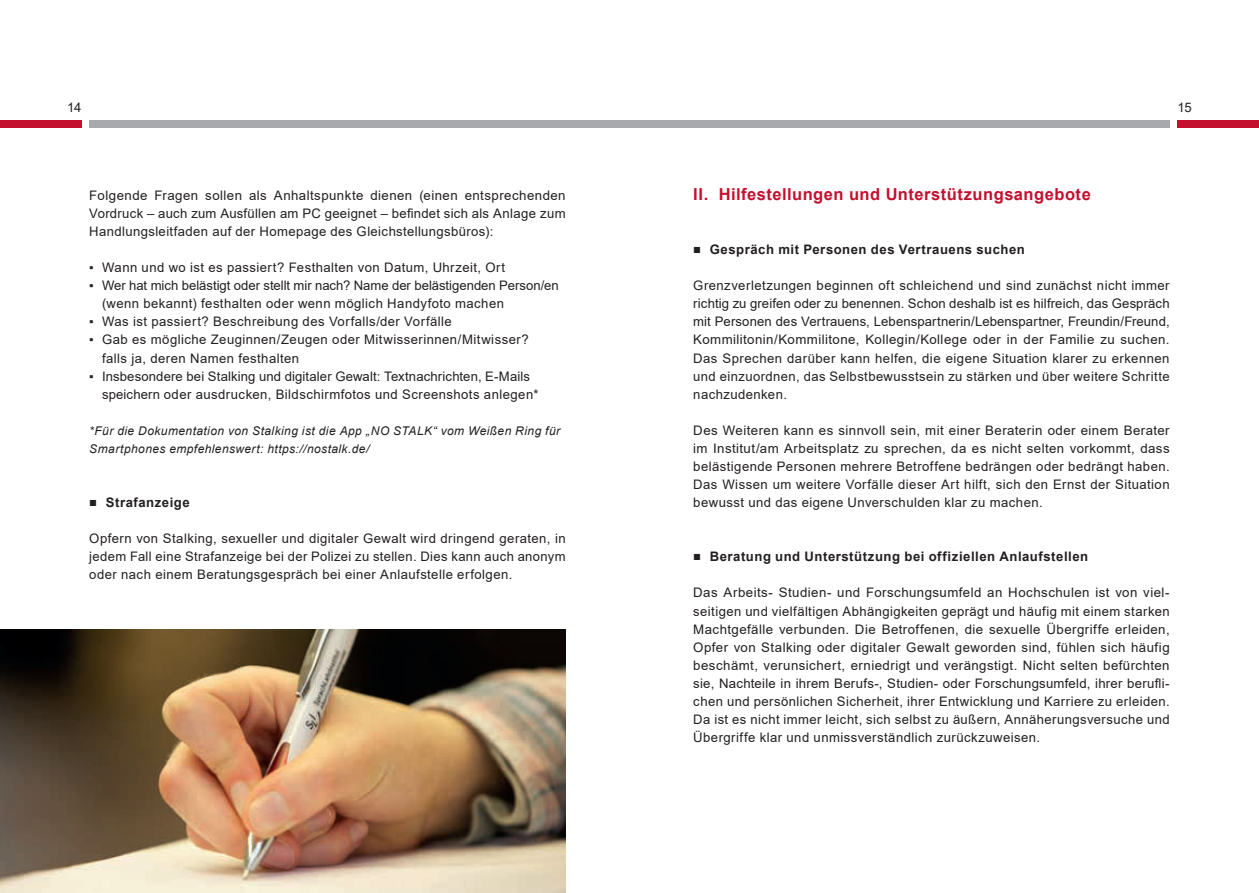
<style>
.page{position:relative;width:1259px;height:893px;background:#fff}
.page>*{position:absolute;margin:0;border:0;box-sizing:border-box;transform-origin:0 0}
.t1{font:700 16.5px "Arial";letter-spacing:.03em;color:#c3102e}
.t2{font:13.2px/18px "Arial";letter-spacing:.03em;color:#231f20;text-align:justify}
.t3{font:13.2px/18px "Arial";letter-spacing:.005em;color:#231f20}
.t4{font:700 13.2px "Arial";letter-spacing:.04em;color:#231f20}
.t5{font:italic 12px/18px "Arial";letter-spacing:.035em;color:#231f20}
</style>
<div class="page">
<div style="left:1177px;top:120px;width:82px;height:8px;background:#c3102e"></div>
<div style="left:0;top:120px;width:82px;height:8px;background:#c3102e"></div>
<div style="left:89px;top:120px;width:1080px;height:8px;background:#a8a9ad"></div>
<img style="left:0;top:629px;width:566px;height:264px">
<p class="t2" style="left:67px;top:98px;width:16px">14</p>
<p class="t2" style="left:1177px;top:98px;width:16px">15</p>
<p class="t2" style="left:89px;top:186px;width:478px">Folgende Fragen sollen als Anhaltspunkte dienen (einen entsprechenden Vordruck – auch zum Ausfüllen am PC geeignet – befindet sich als Anlage zum Handlungsleitfaden auf der Homepage des Gleichstellungsbüros):</p>
<p class="t2" style="left:89px;top:258px;width:417px">▪ Wann und wo ist es passiert? Festhalten von Datum, Uhrzeit, Ort</p>
<p class="t3" style="left:102px;top:276px;width:458px;text-indent:-13px">▪ Wer hat mich belästigt oder stellt mir nach? Name der belästigenden Person/en (wenn bekannt) festhalten oder wenn möglich Handyfoto machen</p>
<p class="t2" style="left:89px;top:313px;width:364px">▪ Was ist passiert? Beschreibung des Vorfalls/der Vorfälle</p>
<p class="t2" style="left:102px;top:331px;width:428px;text-indent:-13px">▪ Gab es mögliche Zeuginnen/Zeugen oder Mitwisserinnen/Mitwisser? falls ja, deren Namen festhalten</p>
<p class="t2" style="left:102px;top:367px;width:438px;text-indent:-13px">▪ Insbesondere bei Stalking und digitaler Gewalt: Textnachrichten, E-Mails speichern oder ausdrucken, Bildschirmfotos und Screenshots anlegen*</p>
<p class="t5" style="left:89px;top:422px;width:472px">*Für die Dokumentation von Stalking ist die App „NO STALK“ vom Weißen Ring für<br>Smartphones empfehlenswert: https://nostalk.de/</p>
<p class="t4" style="left:89px;top:493px;width:102px">■ Strafanzeige</p>
<p class="t2" style="left:89px;top:529px;width:478px">Opfern von Stalking, sexueller und digitaler Gewalt wird dringend geraten, in jedem Fall eine Strafanzeige bei der Polizei zu stellen. Dies kann auch anonym oder nach einem Beratungsgespräch bei einer Anlaufstelle erfolgen.</p>
<p class="t1" style="left:693px;top:182px;width:399px">II. Hilfestellungen und Unterstützungsangebote</p>
<p class="t4" style="left:693px;top:240px;width:333px">■ Gespräch mit Personen des Vertrauens suchen</p>
<p class="t2" style="left:693px;top:276px;width:478px">Grenzverletzungen beginnen oft schleichend und sind zunächst nicht immer richtig zu greifen oder zu benennen. Schon deshalb ist es hilfreich, das Gespräch mit Personen des Vertrauens, Lebenspartnerin/Lebenspartner, Freundin/Freund, Kommilitonin/Kommilitone, Kollegin/Kollege oder in der Familie zu suchen.<br>Das Sprechen darüber kann helfen, die eigene Situation klarer zu erkennen und einzuordnen, das Selbstbewusstsein zu stärken und über weitere Schritte nachzudenken.</p>
<p class="t2" style="left:693px;top:421px;width:478px">Des Weiteren kann es sinnvoll sein, mit einer Beraterin oder einem Berater im Institut/am Arbeitsplatz zu sprechen, da es nicht selten vorkommt, dass belästigende Personen mehrere Betroffene bedrängen oder bedrängt haben.<br>Das Wissen um weitere Vorfälle dieser Art hilft, sich den Ernst der Situation bewusst und das eigene Unverschulden klar zu machen.</p>
<p class="t4" style="left:693px;top:547px;width:396px">■ Beratung und Unterstützung bei offiziellen Anlaufstellen</p>
<p class="t2" style="left:693px;top:584px;width:478px">Das Arbeits- Studien- und Forschungsumfeld an Hochschulen ist von viel&shy;seitigen und vielfältigen Abhängigkeiten geprägt und häufig mit einem starken Machtgefälle verbunden. Die Betroffenen, die sexuelle Übergriffe erleiden, Opfer von Stalking oder digitaler Gewalt geworden sind, fühlen sich häufig beschämt, verunsichert, erniedrigt und verängstigt. Nicht selten befürchten sie, Nachteile in ihrem Berufs-, Studien- oder Forschungsumfeld, ihrer berufli&shy;chen und persönlichen Sicherheit, ihrer Entwicklung und Karriere zu erleiden.<br>Da ist es nicht immer leicht, sich selbst zu äußern, Annäherungsversuche und Übergriffe klar und unmissverständlich zurückzuweisen.</p>
</div>
